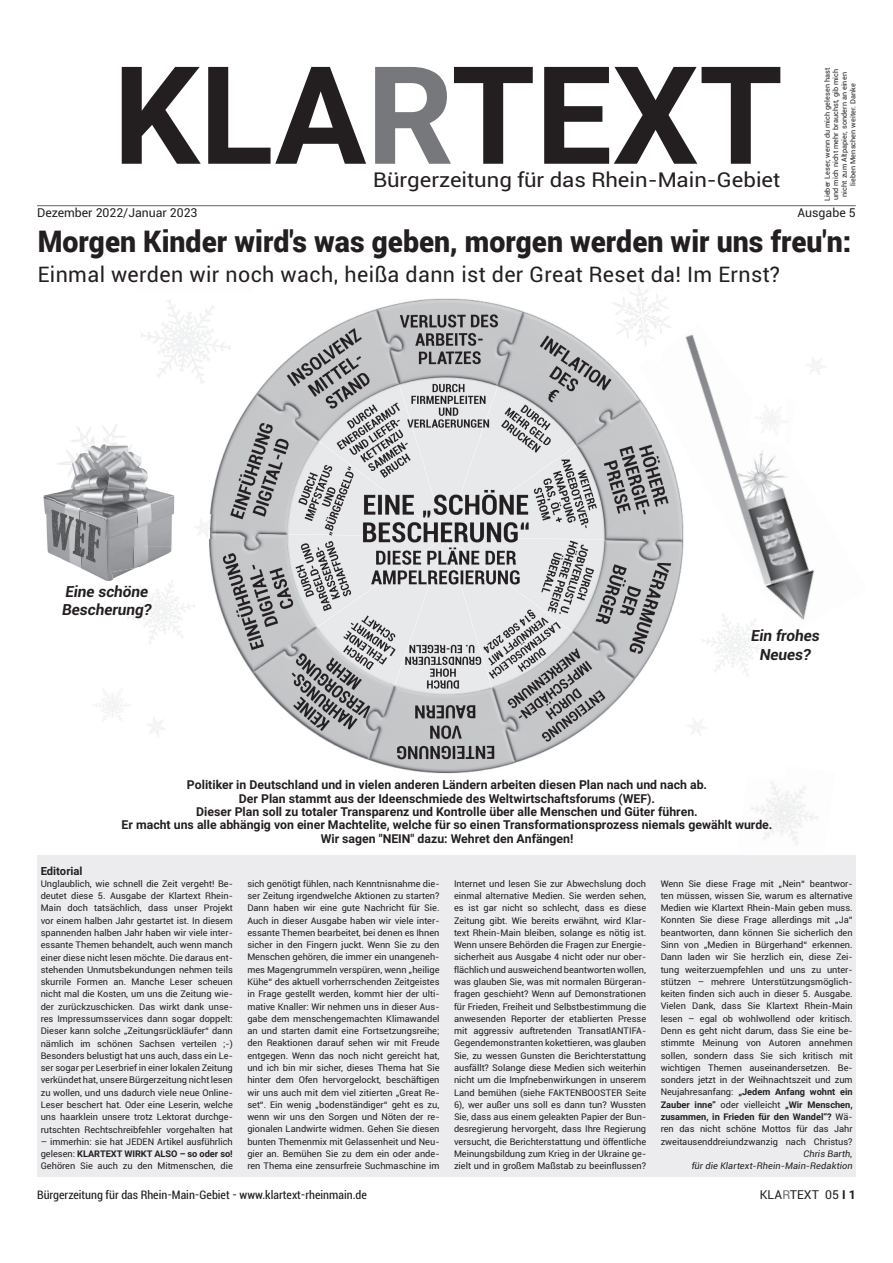
<style>
.page{position:relative;width:893px;height:1263px;background:#fff}
.page>*{position:absolute;margin:0;border:0;box-sizing:border-box;transform-origin:0 0}
.t1{font:700 136.2px "Roboto";color:#231f20}
.t2{font:900 29.7px "Roboto";color:#231f20;scale:.96 1}
.t3{font:21.45px "Roboto";letter-spacing:.02em;color:#231f20}
.t4{font:20.55px "Roboto";color:#231f20;scale:1.08 1}
.t5{font:italic 700 15.3px/18.5px "Roboto";color:#231f20}
.t6{font:700 12.3px/13.4px "Roboto";color:#231f20;text-align:center}
.t7{font:condensed 12.3px "Roboto";color:#231f20}
.t8{font:12.3px "Roboto";color:#231f20}
.t9{font:700 11.25px "Roboto";color:#231f20}
.t10{font:9.15px/12.3px "Roboto";color:#231f20;text-align:justify}
.t11{font:italic 9.15px/12.3px "Roboto";letter-spacing:.015em;color:#231f20;text-align:right}
.t12{font:7.2px/8.6px "Roboto";letter-spacing:.01em;color:#231f20;text-align:center}
.s1{color:#76787b}
.s2{font-weight:700}
.s3{color:#6f7073}
</style>
<div class="page">
<hr style="left:37px;top:205px;width:819px;height:1px;background:#636366">
<div style="left:37px;top:855px;width:819px;height:322px;background:#ececee"></div>
<img style="left:174px;top:298px;width:487px;height:475px">
<img style="left:639px;top:334px;width:176px;height:302px">
<img style="left:62px;top:424px;width:81px;height:83px">
<img style="left:638px;top:284px;width:10px;height:7px">
<img style="left:597px;top:291px;width:93px;height:68px">
<img style="left:649px;top:345px;width:19px;height:19px">
<img style="left:192px;top:514px;width:23px;height:25px">
<img style="left:688px;top:593px;width:94px;height:83px">
<img style="left:768px;top:602px;width:17px;height:25px">
<img style="left:803px;top:352px;width:22px;height:25px">
<img style="left:141px;top:298px;width:112px;height:113px">
<img style="left:785px;top:398px;width:11px;height:48px">
<img style="left:753px;top:394px;width:32px;height:51px">
<img style="left:748px;top:401px;width:36px;height:44px">
<img style="left:127px;top:557px;width:86px;height:108px">
<img style="left:43px;top:462px;width:19px;height:97px">
<img style="left:62px;top:507px;width:19px;height:61px">
<img style="left:143px;top:468px;width:31px;height:79px">
<img style="left:81px;top:507px;width:62px;height:40px">
<img style="left:81px;top:547px;width:93px;height:34px">
<img style="left:112px;top:561px;width:62px;height:20px">
<h1 class="t1" style="left:113px;top:20px;width:671px">KLA<span class="s1">R</span>TEXT</h1>
<h3 class="t4" style="left:373px;top:165px;width:379px">Bürgerzeitung für das Rhein-Main-Gebiet</h3>
<h3 class="t8" style="left:37px;top:204px;width:162px">Dezember 2022/Januar 2023</h3>
<p class="t12" style="left:823px;top:201px;width:135px;rotate:-90deg">Lieber Leser, wenn du mich gelesen hast und mich nicht mehr brauchst, gib mich nicht zum Altpapier, sondern an einen lieben Menschen weiter. Danke</p>
<h3 class="t8" style="left:798px;top:204px;width:60px">Ausgabe 5</h3>
<h2 class="t2" style="left:38px;top:220px;width:849px">Morgen Kinder wird's was geben, morgen werden wir uns freu'n:</h2>
<h3 class="t3" style="left:38px;top:259px;width:744px">Einmal werden wir noch wach, heißa dann ist der Great Reset da! Im Ernst?</h3>
<h3 class="t5" style="left:62px;top:581px;width:91px">Eine schöne<br>Bescherung?</h3>
<h3 class="t5" style="left:751px;top:626px;width:70px;text-align:center">Ein frohes<br>Neues?</h3>
<p class="t6" style="left:122px;top:778px;width:652px">Politiker in Deutschland und in vielen anderen Ländern arbeiten diesen Plan nach und nach ab.<br>Der Plan stammt aus der Ideenschmiede des Weltwirtschaftsforums (WEF).<br>Dieser Plan soll zu totaler Transparenz und Kontrolle über alle Menschen und Güter führen.<br>Er macht uns alle abhängig von einer Machtelite, welche für so einen Transformationsprozess niemals gewählt wurde.<br>Wir sagen "NEIN" dazu: Wehret den Anfängen!</p>
<p class="t9" style="left:41px;top:863px;width:43px">Editorial</p>
<p class="t10" style="left:41px;top:877px;width:194px">Unglaublich, wie schnell die Zeit vergeht! Be&shy;deutet diese 5. Ausgabe der Klartext Rhein-Main doch tatsächlich, dass unser Projekt vor einem halben Jahr gestartet ist. In diesem spannenden halben Jahr haben wir viele inter&shy;essante Themen behandelt, auch wenn manch einer diese nicht lesen möchte. Die daraus ent&shy;stehenden Unmutsbekundungen nehmen teils skurrile Formen an. Manche Leser scheuen nicht mal die Kosten, um uns die Zeitung wie&shy;der zurückzuschicken. Das wirkt dank unse&shy;res Impressumsservices dann sogar doppelt:<br>Dieser kann solche „Zeitungsrückläufer“ dann nämlich im schönen Sachsen verteilen ;-)<br>Besonders belustigt hat uns auch, dass ein Le&shy;ser sogar per Leserbrief in einer lokalen Zeitung verkündet hat, unsere Bürgerzeitung nicht lesen zu wollen, und uns dadurch viele neue Online-Leser beschert hat. Oder eine Leserin, welche uns haarklein unsere trotz Lektorat durchge&shy;rutschten Rechtschreibfehler vorgehalten hat</p>
<p class="t10" style="left:41px;top:1135px;width:194px">– immerhin: sie hat JEDEN Artikel ausführlich gelesen: <span class="s2">KLARTEXT WIRKT ALSO – so oder so!<br></span>Gehören Sie auch zu den Mitmenschen, die</p>
<p class="t10" style="left:247px;top:877px;width:194px">sich genötigt fühlen, nach Kenntnisnahme die&shy;ser Zeitung irgendwelche Aktionen zu starten?<br>Dann haben wir eine gute Nachricht für Sie.<br>Auch in dieser Ausgabe haben wir viele inter&shy;essante Themen bearbeitet, bei denen es Ihnen sicher in den Fingern juckt. Wenn Sie zu den Menschen gehören, die immer ein unangeneh&shy;mes Magengrummeln verspüren, wenn „heilige Kühe“ des aktuell vorherrschenden Zeitgeistes in Frage gestellt werden, kommt hier der ulti&shy;mative Knaller: Wir nehmen uns in dieser Aus&shy;gabe dem menschengemachten Klimawandel an und starten damit eine Fortsetzungsreihe; den Reaktionen darauf sehen wir mit Freude entgegen. Wenn das noch nicht gereicht hat, und ich bin mir sicher, dieses Thema hat Sie hinter dem Ofen hervorgelockt, beschäftigen wir uns auch mit dem viel zitierten „Great Re&shy;set“. Ein wenig „bodenständiger“ geht es zu, wenn wir uns den Sorgen und Nöten der re&shy;gionalen Landwirte widmen. Gehen Sie diesen bunten Themenmix mit Gelassenheit und Neu&shy;gier an. Bemühen Sie zu dem ein oder ande&shy;ren Thema eine zensurfreie Suchmaschine im</p>
<p class="t10" style="left:454px;top:877px;width:194px">Internet und lesen Sie zur Abwechslung doch einmal alternative Medien. Sie werden sehen, es ist gar nicht so schlecht, dass es diese Zeitung gibt. Wie bereits erwähnt, wird Klar&shy;text Rhein-Main bleiben, solange es nötig ist.<br>Wenn unsere Behörden die Fragen zur Energie&shy;sicherheit aus Ausgabe 4 nicht oder nur ober&shy;flächlich und ausweichend beantworten wollen, was glauben Sie, was mit normalen Bürgeran&shy;fragen geschieht? Wenn auf Demonstrationen für Frieden, Freiheit und Selbstbestimmung die anwesenden Reporter der etablierten Presse mit aggressiv auftretenden TransatlANTIFA-Gegendemonstranten kokettieren, was glauben Sie, zu wessen Gunsten die Berichterstattung ausfällt? Solange diese Medien sich weiterhin nicht um die Impfnebenwirkungen in unserem Land bemühen (siehe FAKTENBOOSTER Seite 6), wer außer uns soll es dann tun? Wussten Sie, dass aus einem geleakten Papier der Bun&shy;desregierung hervorgeht, dass Ihre Regierung versucht, die Berichterstattung und öffentliche Meinungsbildung zum Krieg in der Ukraine ge&shy;zielt und in großem Maßstab zu beeinflussen?</p>
<p class="t10" style="left:661px;top:877px;width:194px">Wenn Sie diese Frage mit „Nein“ beantwor&shy;ten müssen, wissen Sie, warum es alternative Medien wie Klartext Rhein-Main geben muss.<br>Konnten Sie diese Frage allerdings mit „Ja“ beantworten, dann können Sie sicherlich den Sinn von „Medien in Bürgerhand“ erkennen.<br>Dann laden wir Sie herzlich ein, diese Zei&shy;tung weiterzuempfehlen und uns zu unter&shy;stützen – mehrere Unterstützungsmöglich&shy;keiten finden sich auch in dieser 5. Ausgabe.<br>Vielen Dank, dass Sie Klartext Rhein-Main lesen – egal ob wohlwollend oder kritisch.<br>Denn es geht nicht darum, dass Sie eine be&shy;stimmte Meinung von Autoren annehmen sollen, sondern dass Sie sich kritisch mit wichtigen Themen auseinandersetzen. Be&shy;sonders jetzt in der Weihnachtszeit und zum Neujahresanfang: <span class="s2">„Jedem Anfang wohnt ein Zauber inne“</span> oder vielleicht <span class="s2">„Wir Menschen, zusammen, in Frieden für den Wandel“?</span> Wä&shy;ren das nicht schöne Mottos für das Jahr zweitausenddreiundzwanzig nach Christus?</p>
<p class="t11" style="left:692px;top:1147px;width:163px">Chris Barth,<br>für die Klartext-Rhein-Main-Redaktion</p>
<h3 class="t7" style="left:37px;top:1186px;width:331px">Bürgerzeitung für das Rhein-Main-Gebiet - www.klartext-rheinmain.de</h3>
<h3 class="t8" style="left:760px;top:1186px;width:97px">KLA<span class="s3">R</span>TEXT 05 <span class="s2">I 1</span></h3>
</div>
